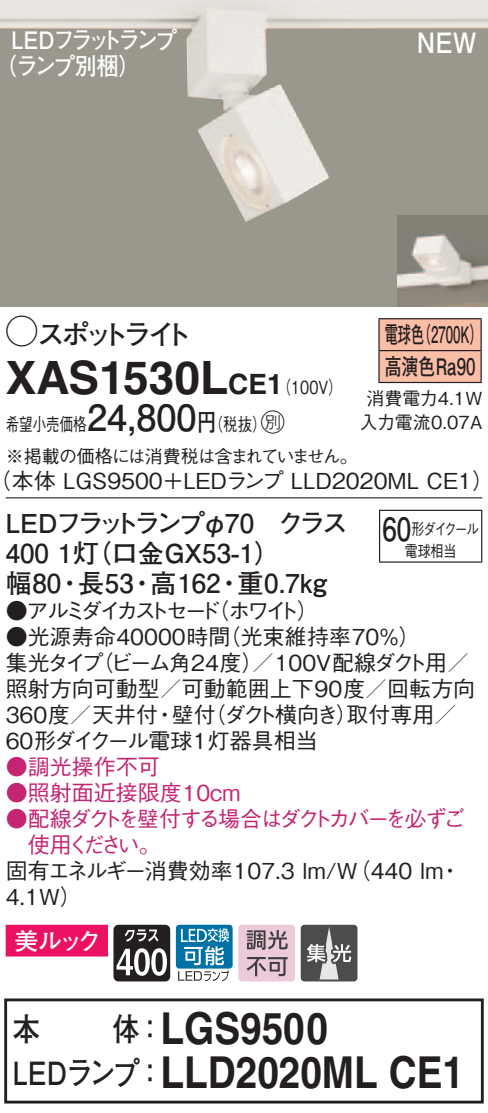
<style>
.page{position:relative;width:488px;height:1113px;background:#fff}
.page>*{position:absolute;margin:0;border:0;box-sizing:border-box;transform-origin:0 0}
.t1{font:700 46px "Helvetica LT Std";color:#231f20}
.t2{font:700 44px "Helvetica LT Std";color:#231f20;scale:.88 1}
.t3{font:700 36px "Futo Go B101 Pro";color:#231f20}
.t4{font:700 32px "Futo Go B101 Pro";letter-spacing:-.02em;color:#231f20;scale:.85 1}
.t5{font:700 32px "Futo Go B101 Pro";letter-spacing:-.02em;color:#231f20;scale:.81 1}
.t6{font:700 28px "Futo Go B101 Pro";letter-spacing:-.195em;color:#231f20}
.t7{font:700 28px "Futo Go B101 Pro";color:#fff;scale:.9 1}
.t8{font:700 28px "Helvetica LT Std";color:#231f20}
.t9{font:700 26px "Futo Go B101 Pro";color:#231f20}
.t10{font:700 26px "Futo Go B101 Pro";letter-spacing:-.135em;color:#231f20}
.t11{font:700 24px/26px "Futo Go B101 Pro";letter-spacing:-.135em;color:#fff;scale:.9 1}
.t12{font:700 24px "Futo Go B101 Pro";letter-spacing:-.135em;color:#fff}
.t13{font:24px "Ford Classification 1";color:#231f20}
.t14{font:700 22.8px/32px "Futo Go B101 Pro";color:#231f20;scale:.58 1}
.t15{font:500 22px/26px "Gothic BBB Pro";color:#231f20}
.t16{font:500 22px/26px "Gothic BBB Pro";letter-spacing:-.145em;color:#c32573}
.t17{font:500 22px/26px "Gothic BBB Pro";letter-spacing:-.135em;color:#231f20}
.t18{font:500 22px "Gothic BBB Pro";color:#c32573}
.t19{font:500 22px "Gothic BBB Pro";letter-spacing:-.04em;color:#231f20}
.t20{font:500 22px "Gothic BBB Pro";letter-spacing:-.065em;color:#c32573}
.t21{font:500 18px/31.6px "Gothic BBB Pro";letter-spacing:-.04em;color:#231f20;scale:.75 1}
.t22{font:500 18px/24px "Gothic BBB Pro";color:#231f20;text-align:center}
.t23{font:500 18px "Gothic BBB Pro";color:#231f20;scale:.8 1}
.t24{font:500 16px "Gothic BBB Pro";letter-spacing:-.11em;color:#231f20;scale:.81 1}
.s1{font-family:"Ford Classification 1";font-weight:400;font-size:32px}
.s2{font-size:46px}
.s3{font-family:"Helvetica LT Std";font-weight:700;font-size:28px}
.s4{font-family:"Gothic BBB Pro";font-weight:500;font-size:18px}
.s5{font-family:"Futo Go B101 Pro";font-weight:700;font-size:24px}
</style>
<div class="page">
<div style="left:0;top:0;width:488px;height:306px;background:#9a988c"></div>
<img style="left:0;top:0;width:488px;height:222px">
<img style="left:397px;top:215px;width:91px;height:91px">
<svg style="left:6px;top:924px;width:164px;height:57px"></svg>
<div style="left:176px;top:924px;width:56px;height:44px;background:#0071a5;border-radius:3px"></div>
<svg style="left:178px;top:928px;width:51px;height:53px"></svg>
<svg style="left:238px;top:924px;width:57px;height:57px;background:#c9afbb"></svg>
<svg style="left:303px;top:927px;width:51px;height:51px;background:#777879"></svg>
<div style="left:300px;top:924px;width:57px;height:57px;border:2px solid #4b4c4d;border-radius:3px"></div>
<hr style="left:6px;top:497px;width:476px;height:1px;background:#231f20">
<div style="left:379px;top:319px;width:101px;height:63px;background:#fabda6"></div>
<hr style="left:378px;top:318px;width:103px;height:1px;background:#231f20">
<hr style="left:378px;top:319px;width:1px;height:31px;background:#231f20">
<hr style="left:480px;top:319px;width:1px;height:31px;background:#231f20">
<hr style="left:378px;top:350px;width:103px;height:1px;background:#231f20">
<hr style="left:378px;top:351px;width:1px;height:31px;background:#231f20">
<hr style="left:480px;top:351px;width:1px;height:31px;background:#231f20">
<hr style="left:378px;top:382px;width:103px;height:1px;background:#231f20">
<hr style="left:379px;top:511px;width:1px;height:50px;background:#231f20">
<hr style="left:379px;top:510px;width:103px;height:1px;background:#231f20">
<hr style="left:481px;top:511px;width:1px;height:50px;background:#231f20">
<hr style="left:379px;top:561px;width:103px;height:2px;background:#231f20">
<div style="left:4px;top:998px;width:479px;height:105px;border:3px solid #231f20"></div>
<p class="t11" style="left:-4px;top:24px;width:203px;text-indent:15px">LEDフラットランプ（ランプ別梱(</p>
<p class="t7" style="left:416px;top:20px;width:68px">NEW</p>
<p class="t6" style="left:6px;top:312px;width:188px"><span class="s1">A</span>スポットライト</p>
<p class="t14" style="left:417px;top:316px;width:115px">（2700 (K</p>
<p class="t14" style="left:384px;top:316px;width:158px">電球色<br>高演色Ra90</p>
<h1 class="t1" style="left:6px;top:349px;width:196px">XAS1530</h1>
<p class="t8" style="left:200px;top:367px;width:68px"><span class="s2">L</span>CE</p>
<p class="t23" style="left:267px;top:372px;width:96px">（<span class="s3">1</span> 100 (V</p>
<p class="t22" style="left:359px;top:384px;width:124px">消費電力4.1W入力電流0.07A</p>
<h3 class="t3" style="left:87px;top:389px;width:111px">24,800</h3>
<p class="t13" style="left:252px;top:410px;width:34px">C<span class="s4">）</span></p>
<p class="t23" style="left:197px;top:410px;width:70px">（<span class="s5">円</span>税抜</p>
<p class="t21" style="left:6px;top:406px;width:471px">希望小売価格<br>※掲載の価格には消費税は含まれていません。</p>
<p class="t15" style="left:-10px;top:465px;width:505px">（本体 LGS9500＋LEDランプ LLD2020ML CE1(</p>
<p class="t9" style="left:278px;top:502px;width:71px">クラス</p>
<p class="t10" style="left:6px;top:502px;width:250px">LEDフラットランプφ70</p>
<p class="t9" style="left:6px;top:532px;width:276px">400 （灯1 口金GX53-1(</p>
<p class="t9" style="left:237px;top:562px;width:91px">重0.7kg</p>
<h3 class="t5" style="left:382px;top:504px;width:37px">60</h3>
<p class="t24" style="left:404px;top:538px;width:65px">電球相当</p>
<p class="t24" style="left:411px;top:516px;width:85px">形ダイクール</p>
<p class="t9" style="left:6px;top:562px;width:57px">幅80</p>
<p class="t9" style="left:150px;top:562px;width:72px">高162</p>
<p class="t9" style="left:78px;top:562px;width:57px">長53</p>
<p class="t9" style="left:57px;top:562px;width:28px">・</p>
<p class="t9" style="left:129px;top:562px;width:27px">・</p>
<p class="t9" style="left:216px;top:562px;width:27px">・</p>
<p class="t15" style="left:207px;top:595px;width:113px">（ホワイト(</p>
<p class="t17" style="left:219px;top:595px;width:203px;text-indent:-213px">●アルミダイカストセード<br>（光束維持率70％(</p>
<p class="t15" style="left:6px;top:621px;width:226px">●光源寿命40000時間</p>
<p class="t19" style="left:92px;top:645px;width:173px">（ビーム角24度）</p>
<p class="t15" style="left:6px;top:647px;width:99px">集光タイプ</p>
<p class="t15" style="left:6px;top:673px;width:471px">照射方向可動型／可動範囲上下90度／回転方向</p>
<p class="t15" style="left:204px;top:699px;width:254px">（ダクト横向き取付専用／</p>
<p class="t15" style="left:252px;top:647px;width:219px">／100V配線ダクト用／</p>
<p class="t15" style="left:336px;top:699px;width:23px">）</p>
<p class="t15" style="left:6px;top:699px;width:313px">360度／天井付<br>60形ダイクール電球1灯器具相当</p>
<p class="t20" style="left:6px;top:749px;width:155px">●調光操作不可</p>
<p class="t18" style="left:6px;top:775px;width:236px">●照射面近接限度10cm</p>
<p class="t16" style="left:28px;top:803px;width:439px;text-indent:-22px">●配線ダクトを壁付する場合はダクトカバーを必ずご使用ください。</p>
<p class="t15" style="left:439px;top:855px;width:23px">・</p>
<p class="t15" style="left:172px;top:699px;width:45px">壁付</p>
<p class="t15" style="left:154px;top:699px;width:23px">・</p>
<p class="t15" style="left:6px;top:855px;width:439px">固有エネルギー消費効率107.3 lm （W/ 440 lm<br>4.1W(</p>
<p class="t12" style="left:14px;top:921px;width:88px">美ルック</p>
<h3 class="t4" style="left:13px;top:1003px;width:34px">本</h3>
<h3 class="t4" style="left:113px;top:1003px;width:62px">体：</h3>
<h2 class="t2" style="left:160px;top:1001px;width:192px">LGS9500</h2>
<h3 class="t4" style="left:13px;top:1047px;width:179px">LEDランプ：</h3>
<h2 class="t2" style="left:160px;top:1045px;width:346px">LLD2020ML CE1</h2>
</div>
